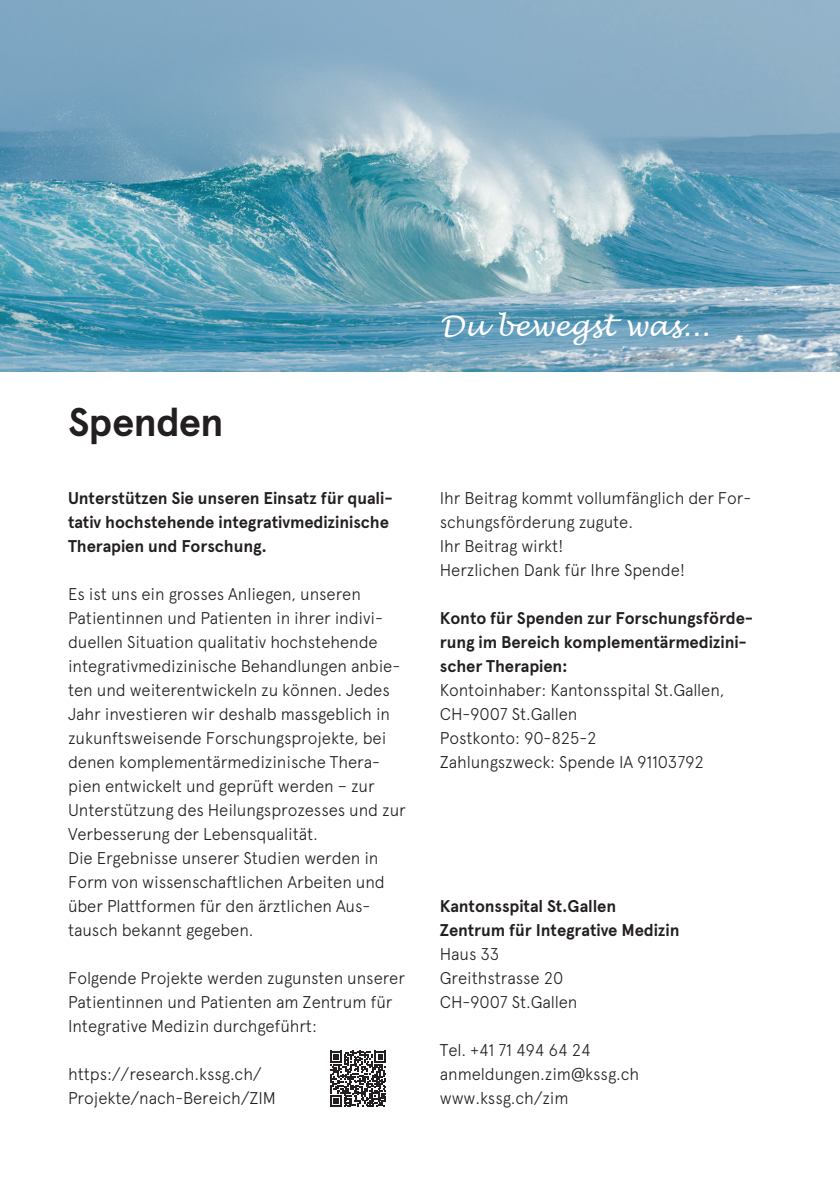
<style>
.page{position:relative;width:840px;height:1191px;background:#fff}
.page>*{position:absolute;margin:0;border:0;box-sizing:border-box;transform-origin:0 0}
.t1{font:700 40px "Apercu";letter-spacing:-.025em;color:#231f20}
.t2{font:italic 28px "Lucida Handwriting";color:#fff}
.t3{font:300 17px/24px "Apercu";letter-spacing:-.005em;color:#231f20}
.t4{font:700 17px/24px "Apercu";letter-spacing:-.005em;color:#231f20}
</style>
<div class="page">
<img style="left:0;top:0;width:839px;height:371px">
<svg style="left:330px;top:1051px;width:56px;height:56px"></svg>
<h1 class="t1" style="left:68px;top:398px;width:157px">Spenden</h1>
<p class="t4" style="left:68px;top:486px;width:326px">Unterstützen Sie unseren Einsatz für quali&shy;tativ hochstehende integrativmedizinische<br>Therapien und Forschung.</p>
<p class="t3" style="left:68px;top:582px;width:339px">Es ist uns ein grosses Anliegen, unseren Patientinnen und Patienten in ihrer indivi&shy;duellen Situation qualitativ hochstehende integrativmedizinische Behandlungen anbie&shy;ten und weiterentwickeln zu können. Jedes Jahr investieren wir deshalb massgeblich in zukunftsweisende Forschungsprojekte, bei denen komplementärmedizinische Thera&shy;pien entwickelt und geprüft werden – zur Unterstützung des Heilungsprozesses und zur Verbesserung der Lebensqualität.<br>Die Ergebnisse unserer Studien werden in Form von wissenschaftlichen Arbeiten und über Plattformen für den ärztlichen Aus&shy;tausch bekannt gegeben.</p>
<p class="t3" style="left:68px;top:966px;width:338px">Folgende Projekte werden zugunsten unserer<br>Patientinnen und Patienten am Zentrum für<br>Integrative Medizin durchgeführt:</p>
<p class="t3" style="left:68px;top:1062px;width:209px">https://research.kssg.ch/<br>Projekte/nach-Bereich/ZIM</p>
<h2 class="t2" style="left:439px;top:309px;width:271px">Du bewegst was...</h2>
<p class="t3" style="left:439px;top:486px;width:313px">Ihr Beitrag kommt vollumfänglich der For&shy;schungsförderung zugute.<br>Ihr Beitrag wirkt!<br>Herzlichen Dank für Ihre Spende!</p>
<p class="t4" style="left:439px;top:606px;width:315px">Konto für Spenden zur Forschungsförde&shy;rung im Bereich komplementärmedizini&shy;scher Therapien:</p>
<p class="t3" style="left:439px;top:678px;width:286px">Kontoinhaber: Kantonsspital St.Gallen,<br>CH-9007 St.Gallen<br>Postkonto: 90-825-2<br>Zahlungszweck: Spende IA 91103792</p>
<p class="t4" style="left:439px;top:894px;width:241px">Kantonsspital St.Gallen<br>Zentrum für Integrative Medizin</p>
<p class="t3" style="left:439px;top:942px;width:139px">Haus 33<br>Greithstrasse 20<br>CH-9007 St.Gallen</p>
<p class="t3" style="left:439px;top:1038px;width:201px">Tel. +41 71 494 64 24 anmeldungen.zim@kssg.ch www.kssg.ch/zim</p>
</div>
